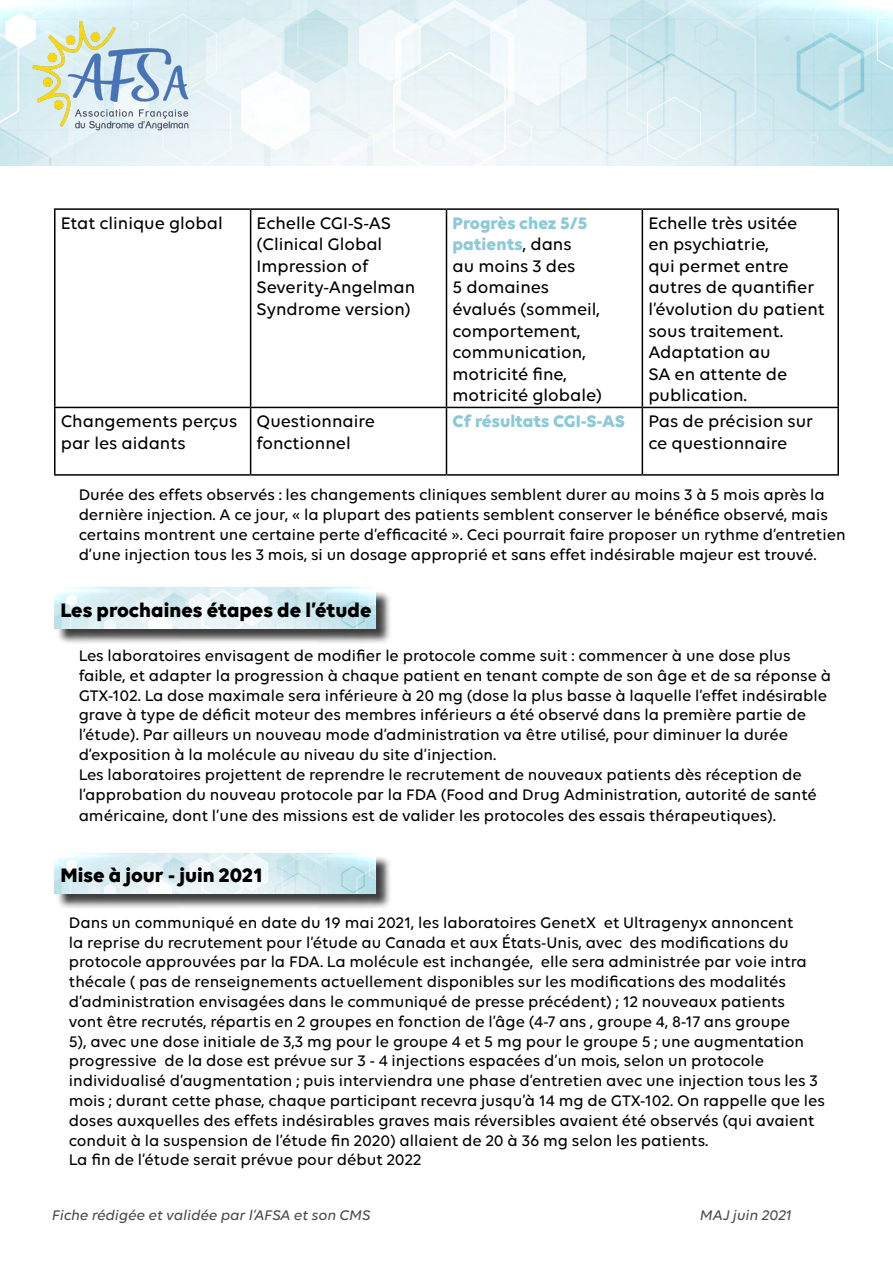
<style>
.page{position:relative;width:893px;height:1263px;background:#fff}
.page>*{position:absolute;margin:0;border:0;box-sizing:border-box;transform-origin:0 0}
.t1{font:700 21px "Volte";color:#000}
.t2{font:500 18px/21.6px "Volte";color:#000}
.t3{font:700 18px "Volte";color:#8ccad7}
.t4{font:500 16.5px/19.8px "Volte";color:#000}
.t5{font:italic 500 15px "Volte";color:#4a4a49}
.s1{font-weight:700;color:#8ccad7}
</style>
<div class="page">
<div style="left:56px;top:590px;width:336px;height:54px;background:#000;opacity:.75"></div>
<img style="left:54px;top:588px;width:322px;height:40px">
<img style="left:0;top:0;width:893px;height:166px">
<img style="left:31px;top:19px;width:159px;height:112px">
<hr style="left:54px;top:208px;width:197px;height:2px;background:#000">
<hr style="left:54px;top:210px;width:2px;height:197px;background:#000">
<hr style="left:251px;top:208px;width:195px;height:2px;background:#000">
<hr style="left:250px;top:210px;width:1px;height:197px;background:#000">
<hr style="left:446px;top:208px;width:196px;height:2px;background:#000">
<hr style="left:446px;top:210px;width:1px;height:197px;background:#000">
<hr style="left:642px;top:208px;width:197px;height:2px;background:#000">
<hr style="left:642px;top:210px;width:1px;height:197px;background:#000">
<hr style="left:837px;top:210px;width:2px;height:197px;background:#000">
<hr style="left:54px;top:407px;width:197px;height:1px;background:#000">
<hr style="left:54px;top:408px;width:2px;height:66px;background:#000">
<hr style="left:251px;top:407px;width:195px;height:1px;background:#000">
<hr style="left:250px;top:408px;width:1px;height:66px;background:#000">
<hr style="left:446px;top:407px;width:196px;height:1px;background:#000">
<hr style="left:446px;top:408px;width:1px;height:66px;background:#000">
<hr style="left:642px;top:407px;width:197px;height:1px;background:#000">
<hr style="left:642px;top:408px;width:1px;height:66px;background:#000">
<hr style="left:837px;top:408px;width:2px;height:66px;background:#000">
<hr style="left:54px;top:474px;width:197px;height:2px;background:#000">
<hr style="left:251px;top:474px;width:195px;height:2px;background:#000">
<hr style="left:446px;top:474px;width:196px;height:2px;background:#000">
<hr style="left:642px;top:474px;width:197px;height:2px;background:#000">
<div style="left:56px;top:855px;width:336px;height:54px;background:#000;opacity:.75"></div>
<img style="left:54px;top:853px;width:322px;height:40px">
<p class="t2" style="left:61px;top:212px;width:163px">Etat clinique global</p>
<p class="t2" style="left:257px;top:212px;width:160px">Echelle CGI-S-AS (Clinical Global<br>Impression of<br>Severity-Angelman<br>Syndrome version)</p>
<p class="t2" style="left:452px;top:212px;width:151px"><span class="s1">Progrès chez 5/5 patients</span>, dans<br>au moins 3 des<br>5 domaines évalués (sommeil, comportement, communication, motricité fine, motricité globale)</p>
<p class="t2" style="left:648px;top:212px;width:178px">Echelle très usitée<br>en psychiatrie,<br>qui permet entre autres de quantifier l’évolution du patient sous traitement.<br>Adaptation au<br>SA en attente de publication.</p>
<p class="t2" style="left:61px;top:410px;width:178px">Changements perçus par les aidants</p>
<p class="t2" style="left:257px;top:410px;width:120px">Questionnaire fonctionnel</p>
<p class="t3" style="left:452px;top:410px;width:174px">Cf résultats CGI-S-AS</p>
<p class="t2" style="left:648px;top:410px;width:166px">Pas de précision sur ce questionnaire</p>
<p class="t4" style="left:79px;top:485px;width:768px">Durée des effets observés : les changements cliniques semblent durer au moins 3 à 5 mois après la dernière injection. A ce jour, « la plupart des patients semblent conserver le bénéfice observé, mais certains montrent une certaine perte d’efficacité ». Ceci pourrait faire proposer un rythme d’entretien d’une injection tous les 3 mois, si un dosage approprié et sans effet indésirable majeur est trouvé.</p>
<p class="t1" style="left:60px;top:598px;width:313px">Les prochaines étapes de l’étude</p>
<p class="t4" style="left:79px;top:645px;width:754px">Les laboratoires envisagent de modifier le protocole comme suit : commencer à une dose plus faible, et adapter la progression à chaque patient en tenant compte de son âge et de sa réponse à GTX-102. La dose maximale sera inférieure à 20 mg (dose la plus basse à laquelle l’effet indésirable grave à type de déficit moteur des membres inférieurs a été observé dans la première partie de l’étude). Par ailleurs un nouveau mode d’administration va être utilisé, pour diminuer la durée d’exposition à la molécule au niveau du site d’injection.<br>Les laboratoires projettent de reprendre le recrutement de nouveaux patients dès réception de l’approbation du nouveau protocole par la FDA (Food and Drug Administration, autorité de santé</p>
<p class="t4" style="left:79px;top:805px;width:699px">américaine, dont l’une des missions est de valider les protocoles des essais thérapeutiques).</p>
<p class="t1" style="left:60px;top:863px;width:204px">Mise à jour - juin 2021</p>
<p class="t4" style="left:69px;top:912px;width:757px">Dans un communiqué en date du 19 mai 2021, les laboratoires GenetX et Ultragenyx annoncent<br>la reprise du recrutement pour l’étude au Canada et aux États-Unis, avec des modifications du protocole approuvées par la FDA. La molécule est inchangée, elle sera administrée par voie intra thécale ( pas de renseignements actuellement disponibles sur les modifications des modalités d’administration envisagées dans le communiqué de presse précédent) ; 12 nouveaux patients<br>vont être recrutés, répartis en 2 groupes en fonction de l’âge (4-7 ans , groupe 4, 8-17 ans groupe<br>5), avec une dose initiale de 3,3 mg pour le groupe 4 et 5 mg pour le groupe 5 ; une augmentation progressive de la dose est prévue sur 3 - 4 injections espacées d’un mois, selon un protocole individualisé d’augmentation ; puis interviendra une phase d’entretien avec une injection tous les 3 mois ; durant cette phase, chaque participant recevra jusqu’à 14 mg de GTX-102. On rappelle que les doses auxquelles des effets indésirables graves mais réversibles avaient été observés (qui avaient conduit à la suspension de l’étude fin 2020) allaient de 20 à 36 mg selon les patients.<br>La fin de l’étude serait prévue pour début 2022</p>
<p class="t5" style="left:52px;top:1207px;width:320px">Fiche rédigée et validée par l’AFSA et son CMS</p>
<p class="t5" style="left:700px;top:1207px;width:94px">MAJ juin 2021</p>
<p class="t5" style="left:54px;top:1207px;width:320px">Fiche rédigée et validée par l’AFSA et son CMS</p>
<p class="t5" style="left:702px;top:1207px;width:110px">Novembre 020</p>
</div>
